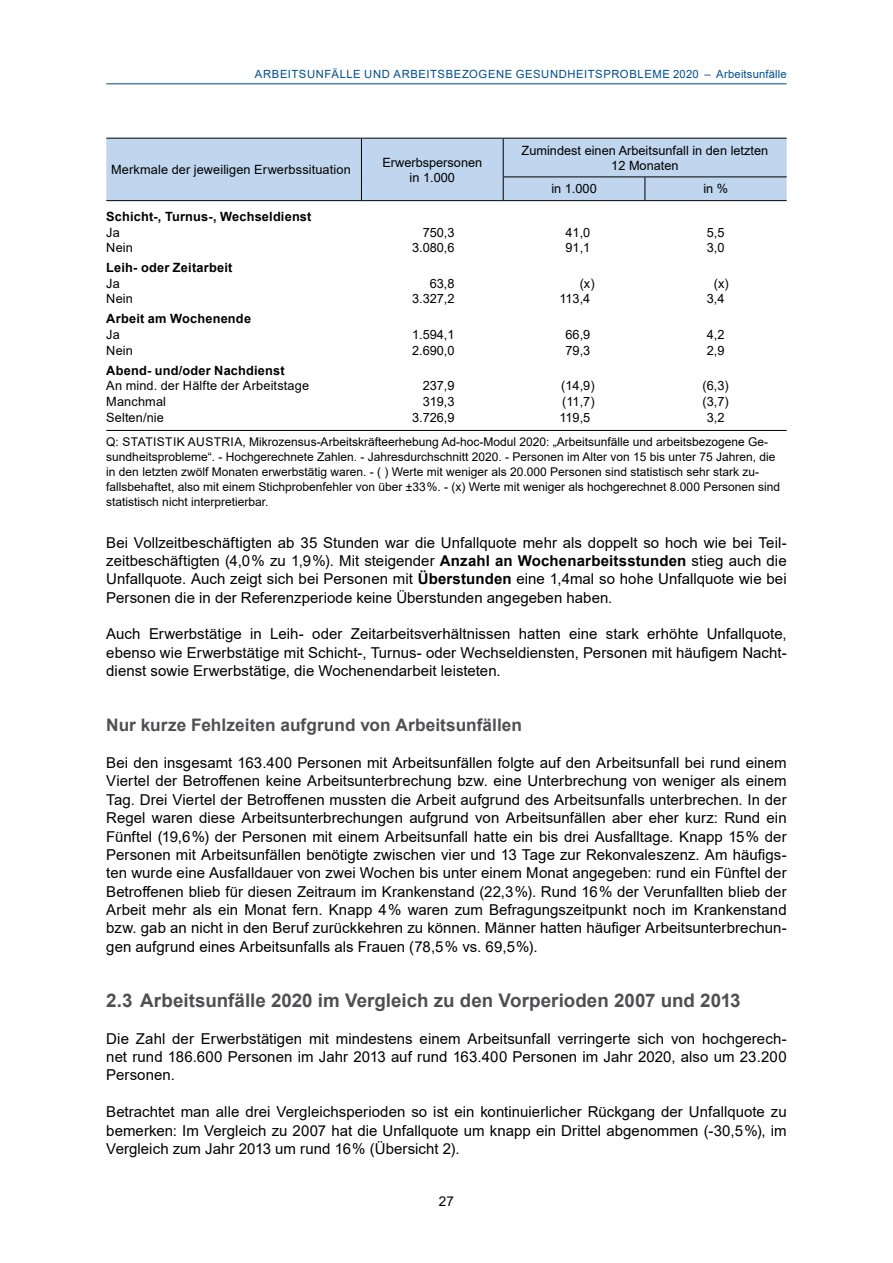
<style>
.page{position:relative;width:893px;height:1263px;background:#fff}
.page>*{position:absolute;margin:0;border:0;box-sizing:border-box;transform-origin:0 0}
.id18852{font:700 18.75px "Arial";color:#504f53}
.id18853{font:700 17.25px "Arial";color:#504f53}
.id18850{font:15px/18.3px "Arial";letter-spacing:.005em;color:#000;text-align:justify}
.t1{font:13.5px "Arial";color:#000}
.id231{font:12.75px/15px "Arial";letter-spacing:.005em;color:#000;text-align:center}
.id259{font:12.75px "Arial";color:#000}
.id256{font:700 12.75px "Arial";letter-spacing:.015em;color:#000}
.id261{font:12px/15px "Arial";color:#000}
.t2{font:11.25px "Arial";letter-spacing:.025em;color:#004e8b}
.t3{font:11.25px "Arial";letter-spacing:.06em;color:#004e8b}
.s1{font-weight:700}
</style>
<div class="page">
<hr style="left:106px;top:83px;width:681px;height:1px;background:#00457e">
<hr style="left:106px;top:430px;width:681px;height:1px;background:#000">
<div style="left:106px;top:138px;width:681px;height:63px;background:#c0d5ee"></div>
<hr style="left:106px;top:200px;width:255px;height:1px;background:#000">
<p class="t2" style="left:255px;top:66px;width:17px">Arbeitsu</p>
<p class="t3" style="left:316px;top:66px;width:87px">nfälle und arbeitsbezoge</p>
<p class="t2" style="left:496px;top:66px;width:38px">ne Gesu</p>
<p class="t2" style="left:550px;top:66px;width:18px">ndheitsprob</p>
<p class="t2" style="left:638px;top:66px;width:16px">leme</p>
<p class="t2" style="left:673px;top:66px;width:115px">2020 – Arbeitsunfälle</p>
<p class="id231" style="left:111px;top:162px;width:241px">Merkmale der jeweiligen Erwerbssituation</p>
<p class="id231" style="left:382px;top:154px;width:101px">Erwerbspersonen in 1.000</p>
<p class="id231" style="left:522px;top:143px;width:248px">Zumindest einen Arbeitsunfall in den letzten<br>12 Monaten</p>
<p class="id231" style="left:551px;top:181px;width:47px">in 1.000</p>
<p class="id231" style="left:703px;top:181px;width:26px">in %</p>
<p class="id256" style="left:106px;top:207px;width:207px">Schicht-, Turnus-, Wechseldienst</p>
<p class="id231" style="left:106px;top:225px;width:15px">Ja</p>
<p class="id259" style="left:423px;top:223px;width:33px">750,3</p>
<p class="id259" style="left:565px;top:223px;width:26px">41,0</p>
<p class="id259" style="left:707px;top:223px;width:19px">5,5</p>
<p class="id231" style="left:106px;top:240px;width:28px">Nein</p>
<p class="id259" style="left:412px;top:239px;width:44px">3.080,6</p>
<p class="id259" style="left:565px;top:239px;width:26px">91,1</p>
<p class="id259" style="left:707px;top:239px;width:19px">3,0</p>
<p class="id256" style="left:106px;top:259px;width:128px">Leih- oder Zeitarbeit</p>
<p class="id231" style="left:106px;top:276px;width:15px">Ja</p>
<p class="id259" style="left:430px;top:275px;width:26px">63,8</p>
<p class="id259" style="left:580px;top:275px;width:16px">(x)</p>
<p class="id259" style="left:714px;top:275px;width:16px">(x)</p>
<p class="id231" style="left:106px;top:291px;width:28px">Nein</p>
<p class="id259" style="left:412px;top:290px;width:44px">3.327,2</p>
<p class="id259" style="left:559px;top:290px;width:32px">113,4</p>
<p class="id259" style="left:707px;top:290px;width:19px">3,4</p>
<p class="id256" style="left:106px;top:310px;width:146px">Arbeit am Wochenende</p>
<p class="id231" style="left:106px;top:327px;width:15px">Ja</p>
<p class="id259" style="left:412px;top:326px;width:44px">1.594,1</p>
<p class="id259" style="left:565px;top:326px;width:26px">66,9</p>
<p class="id259" style="left:707px;top:326px;width:19px">4,2</p>
<p class="id231" style="left:106px;top:343px;width:28px">Nein</p>
<p class="id259" style="left:412px;top:341px;width:44px">2.690,0</p>
<p class="id259" style="left:565px;top:341px;width:26px">79,3</p>
<p class="id259" style="left:707px;top:341px;width:19px">2,9</p>
<p class="id256" style="left:106px;top:361px;width:180px">Abend- und/oder Nachdienst</p>
<p class="id231" style="left:106px;top:378px;width:204px">An mind. der Hälfte der Arbeitstage</p>
<p class="id259" style="left:423px;top:377px;width:33px">237,9</p>
<p class="id259" style="left:561px;top:377px;width:35px">(14,9)</p>
<p class="id259" style="left:703px;top:377px;width:28px">(6,3)</p>
<p class="id231" style="left:106px;top:394px;width:61px">Manchmal</p>
<p class="id259" style="left:423px;top:393px;width:33px">319,3</p>
<p class="id259" style="left:562px;top:393px;width:34px">(11,7)</p>
<p class="id259" style="left:703px;top:393px;width:28px">(3,7)</p>
<p class="id231" style="left:106px;top:410px;width:59px">Selten/nie</p>
<p class="id259" style="left:412px;top:408px;width:44px">3.726,9</p>
<p class="id259" style="left:559px;top:408px;width:32px">119,5</p>
<p class="id259" style="left:707px;top:408px;width:19px">3,2</p>
<p class="id261" style="left:106px;top:434px;width:675px">Q: STATISTIK AUSTRIA, Mikrozensus-Arbeitskräfteerhebung Ad-hoc-Modul 2020: „Arbeitsunfälle und arbeitsbezogene Ge&shy;sundheitsprobleme“. - Hochgerechnete Zahlen. - Jahresdurchschnitt 2020. - Personen im Alter von 15 bis unter 75 Jahren, die in den letzten zwölf Monaten erwerbstätig waren. - ( ) Werte mit weniger als 20.000 Personen sind statistisch sehr stark zu&shy;fallsbehaftet, also mit einem Stichprobenfehler von über ±33 %. - (x) Werte mit weniger als hochgerechnet 8.000 Personen sind statistisch nicht interpretierbar.</p>
<p class="id18850" style="left:106px;top:533px;width:682px">Bei Vollzeitbeschäftigten ab 35 Stunden war die Unfallquote mehr als doppelt so hoch wie bei Teil&shy;zeitbeschäftigten (4,0 % zu 1,9 %). Mit steigender <span class="s1">Anzahl an Wochenarbeitsstunden</span> stieg auch die Unfallquote. Auch zeigt sich bei Personen mit <span class="s1">Überstunden</span> eine 1,4mal so hohe Unfallquote wie bei Personen die in der Referenzperiode keine Überstunden angegeben haben.</p>
<p class="id18850" style="left:106px;top:625px;width:682px">Auch Erwerbstätige in Leih- oder Zeitarbeitsverhältnissen hatten eine stark erhöhte Unfallquote, ebenso wie Erwerbstätige mit Schicht-, Turnus- oder Wechseldiensten, Personen mit häufigem Nacht&shy;dienst sowie Erwerbstätige, die Wochenendarbeit leisteten.</p>
<h3 class="id18853" style="left:106px;top:713px;width:417px">Nur kurze Fehlzeiten aufgrund von Arbeitsunfällen</h3>
<p class="id18850" style="left:106px;top:753px;width:682px">Bei den insgesamt 163.400 Personen mit Arbeitsunfällen folgte auf den Arbeitsunfall bei rund einem Viertel der Betroffenen keine Arbeitsunterbrechung bzw. eine Unterbrechung von weniger als einem Tag. Drei Viertel der Betroffenen mussten die Arbeit aufgrund des Arbeitsunfalls unterbrechen. In der Regel waren diese Arbeitsunterbrechungen aufgrund von Arbeitsunfällen aber eher kurz: Rund ein Fünftel (19,6 %) der Personen mit einem Arbeitsunfall hatte ein bis drei Ausfalltage. Knapp 15 % der Personen mit Arbeitsunfällen benötigte zwischen vier und 13 Tage zur Rekonvaleszenz. Am häufigs&shy;ten wurde eine Ausfalldauer von zwei Wochen bis unter einem Monat angegeben: rund ein Fünftel der Betroffenen blieb für diesen Zeitraum im Krankenstand (22,3 %). Rund 16 % der Verunfallten blieb der Arbeit mehr als ein Monat fern. Knapp 4 % waren zum Befragungszeitpunkt noch im Krankenstand bzw. gab an nicht in den Beruf zurückkehren zu können. Männer hatten häufiger Arbeitsunterbrechun&shy;gen aufgrund eines Arbeitsunfalls als Frauen (78,5 % vs. 69,5 %).</p>
<h2 class="id18852" style="left:106px;top:987px;width:636px">2.3 Arbeitsunfälle 2020 im Vergleich zu den Vorperioden 2007 und 2013</h2>
<p class="id18850" style="left:106px;top:1029px;width:682px">Die Zahl der Erwerbstätigen mit mindestens einem Arbeitsunfall verringerte sich von hochgerech&shy;net rund 186.600 Personen im Jahr 2013 auf rund 163.400 Personen im Jahr 2020, also um 23.200<br>Personen.</p>
<p class="id18850" style="left:106px;top:1103px;width:682px">Betrachtet man alle drei Vergleichsperioden so ist ein kontinuierlicher Rückgang der Unfallquote zu bemerken: Im Vergleich zu 2007 hat die Unfallquote um knapp ein Drittel abgenommen (-30,5 %), im Vergleich zum Jahr 2013 um rund 16 % (Übersicht 2).</p>
<p class="t1" style="left:439px;top:1192px;width:17px">27</p>
</div>
